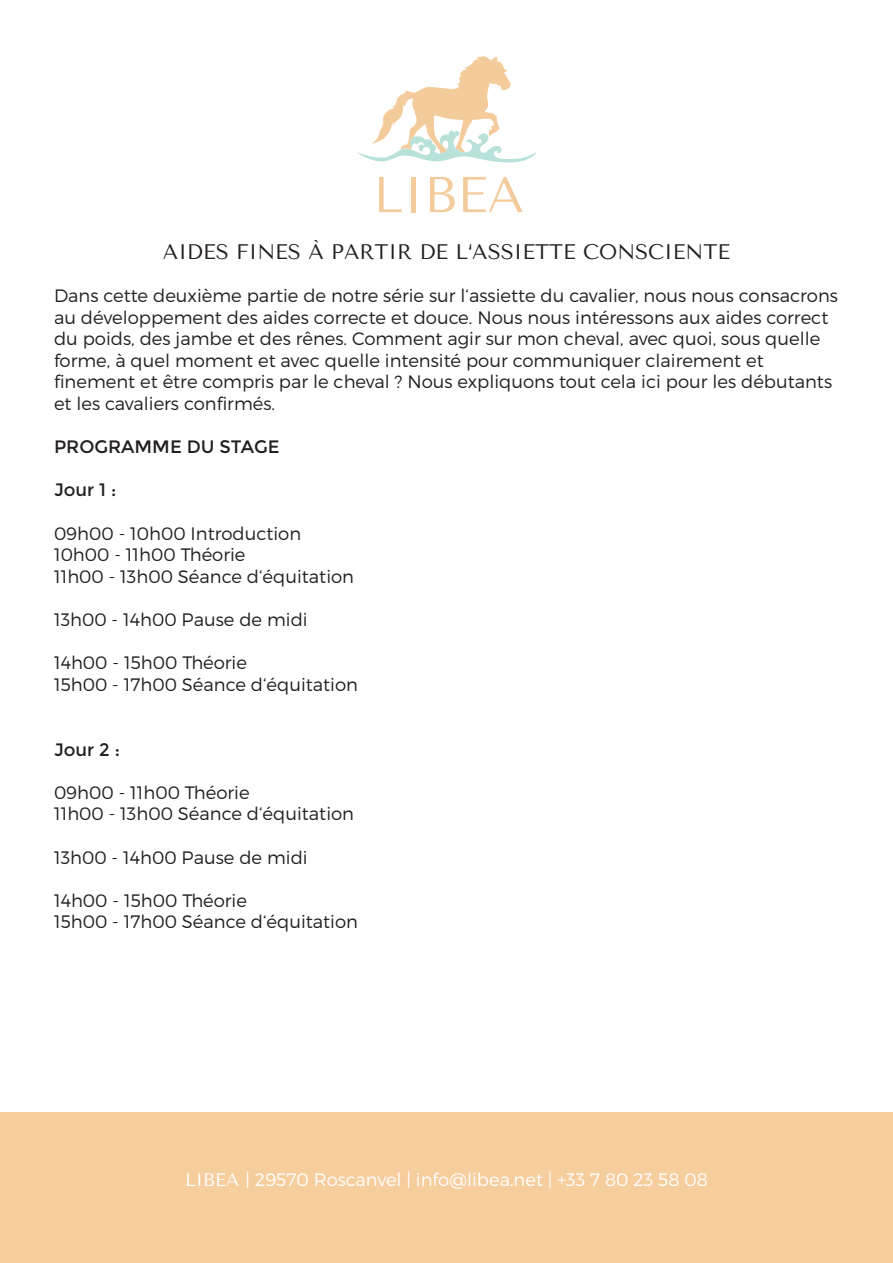
<style>
.page{position:relative;width:893px;height:1263px;background:#fff}
.page>*{position:absolute;margin:0;border:0;box-sizing:border-box;transform-origin:0 0}
.t1{font:21px "Tenor Sans";color:#231f20}
.t2{font:300 18px/21.6px "Montserrat";color:#231f20}
.t3{font:300 18px "Montserrat";color:#fff}
.t4{font:18px "Montserrat";color:#231f20}
.s1{font-family:"Tenor Sans";font-weight:400}
</style>
<div class="page">
<svg style="left:379px;top:177px;width:23px;height:35px"></svg>
<div style="left:411px;top:177px;width:5px;height:35px;background:#f4cc9c"></div>
<svg style="left:430px;top:177px;width:25px;height:35px"></svg>
<svg style="left:463px;top:177px;width:60px;height:35px"></svg>
<svg style="left:357px;top:56px;width:180px;height:107px"></svg>
<div style="left:1px;top:1112px;width:892px;height:151px;background:#f6cd9c"></div>
<p class="t1" style="left:163px;top:239px;width:569px">AIDES FINES À PARTIR DE L‘ASSIETTE CONSCIENTE</p>
<p class="t2" style="left:54px;top:284px;width:785px">Dans cette deuxième partie de notre série sur l‘assiette du cavalier, nous nous consacrons au développement des aides correcte et douce. Nous nous intéressons aux aides correct du poids, des jambe et des rênes. Comment agir sur mon cheval, avec quoi, sous quelle forme, à quel moment et avec quelle intensité pour communiquer clairement et finement et être compris par le cheval ? Nous expliquons tout cela ici pour les débutants et les cavaliers confirmés.</p>
<p class="t4" style="left:54px;top:436px;width:227px">PROGRAMME DU STAGE</p>
<p class="t4" style="left:54px;top:480px;width:64px">Jour 1 :</p>
<p class="t2" style="left:54px;top:522px;width:302px">09h00 - 10h00 Introduction<br>10h00 - 11h00 Théorie<br>11h00 - 13h00 Séance d‘équitation</p>
<p class="t2" style="left:54px;top:608px;width:255px">13h00 - 14h00 Pause de midi</p>
<p class="t2" style="left:54px;top:652px;width:306px">14h00 - 15h00 Théorie<br>15h00 - 17h00 Séance d‘équitation</p>
<p class="t4" style="left:54px;top:739px;width:68px">Jour 2 :</p>
<p class="t2" style="left:54px;top:781px;width:302px">09h00 - 11h00 Théorie<br>11h00 - 13h00 Séance d‘équitation</p>
<p class="t2" style="left:54px;top:846px;width:255px">13h00 - 14h00 Pause de midi</p>
<p class="t2" style="left:54px;top:889px;width:306px">14h00 - 15h00 Théorie<br>15h00 - 17h00 Séance d‘équitation</p>
<p class="t3" style="left:185px;top:1168px;width:524px"><span class="s1">LIBEA</span> | 29570 Roscanvel | info@libea.net | +33 7 80 23 58 08</p>
</div>
